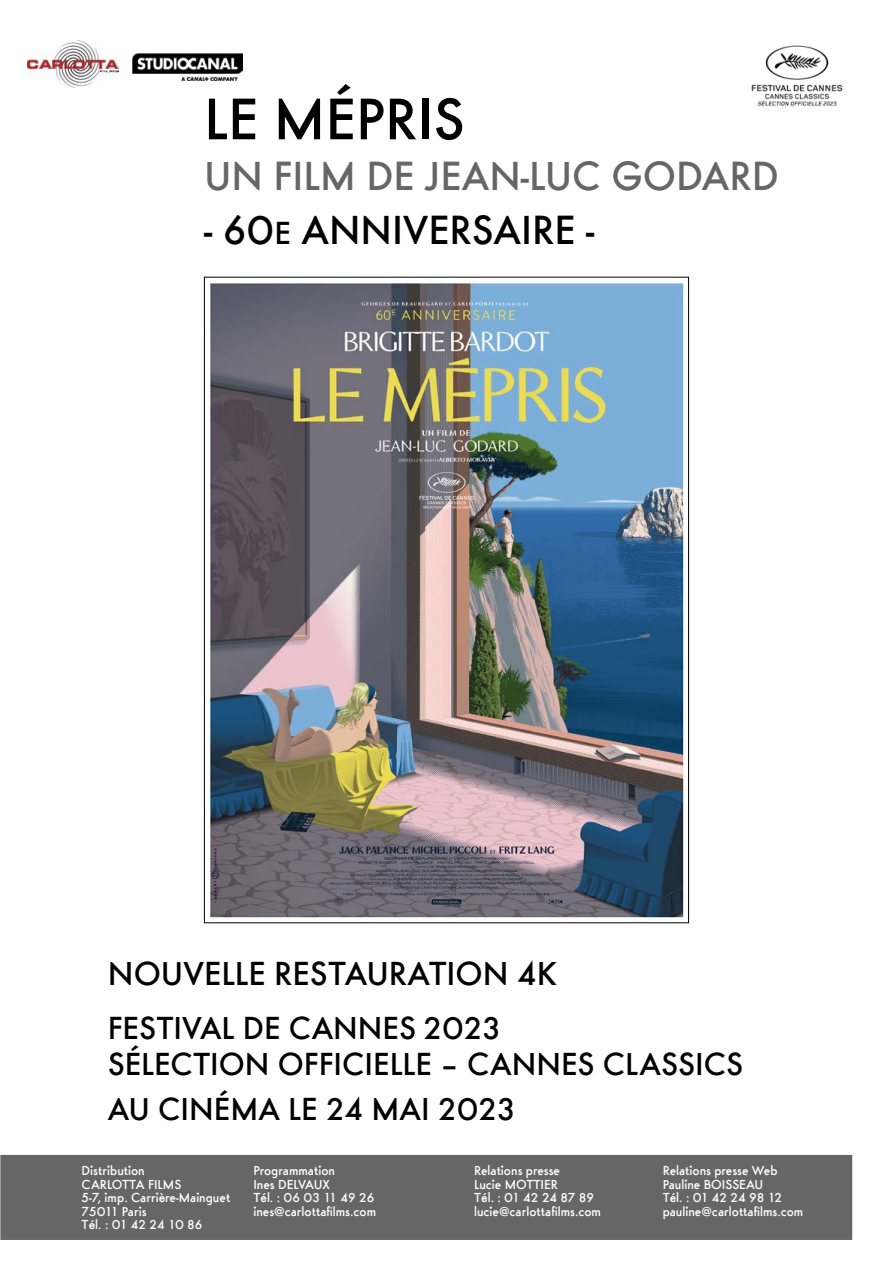
<style>
.page{position:relative;width:893px;height:1263px;background:#fff}
.page>*{position:absolute;margin:0;border:0;box-sizing:border-box;transform-origin:0 0}
.t1{font:500 60.9px "Futura Ridendo";color:#000}
.t2{font:500 42.15px "Futura Ridendo";color:#656665}
.t3{font:500 42.15px "Futura Ridendo";color:#000}
.t4{font:500 34.5px "Futura Ridendo";color:#000}
.t5{font:500 33px/36px "Futura Ridendo";color:#000}
.t6{font:500 13.5px/13.5px "Futura Ridendo";color:#fff}
.s1{font-size:33px}
</style>
<div class="page">
<img style="left:28px;top:41px;width:91px;height:47px">
<img style="left:133px;top:54px;width:109px;height:26px">
<img style="left:209px;top:280px;width:476px;height:639px">
<img style="left:751px;top:45px;width:92px;height:62px">
<div style="left:1px;top:1156px;width:850px;height:83px;background:#666"></div>
<h1 class="t1" style="left:204px;top:83px;width:262px">LE MÉPRIS</h1>
<h2 class="t2" style="left:204px;top:152px;width:576px">UN FILM DE JEAN-LUC GODARD</h2>
<h2 class="t3" style="left:204px;top:206px;width:392px">- 60<span class="s1">E</span> ANNIVERSAIRE -</h2>
<h3 class="t4" style="left:108px;top:954px;width:451px">NOUVELLE RESTAURATION 4K</h3>
<h3 class="t5" style="left:108px;top:1010px;width:637px">FESTIVAL DE CANNES 2023<br>SÉLECTION OFFICIELLE – CANNES CLASSICS</h3>
<h3 class="t5" style="left:108px;top:1091px;width:410px">AU CINÉMA LE 24 MAI 2023</h3>
<p class="t6" style="left:82px;top:1164px;width:150px">Distribution<br>CARLOTTA FILMS<br>5-7, imp. Carrière-Mainguet<br>75011 Paris<br>Tél. : 01 42 24 10 86</p>
<p class="t6" style="left:253px;top:1164px;width:124px">Programmation<br>Ines DELVAUX<br>Tél. : 06 03 11 49 26 ines@carlottafilms.com</p>
<p class="t6" style="left:474px;top:1164px;width:128px">Relations presse<br>Lucie MOTTIER<br>Tél. : 01 42 24 87 89 lucie@carlottafilms.com</p>
<p class="t6" style="left:663px;top:1164px;width:142px">Relations presse Web<br>Pauline BOISSEAU<br>Tél. : 01 42 24 98 12 pauline@carlottafilms.com</p>
</div>
